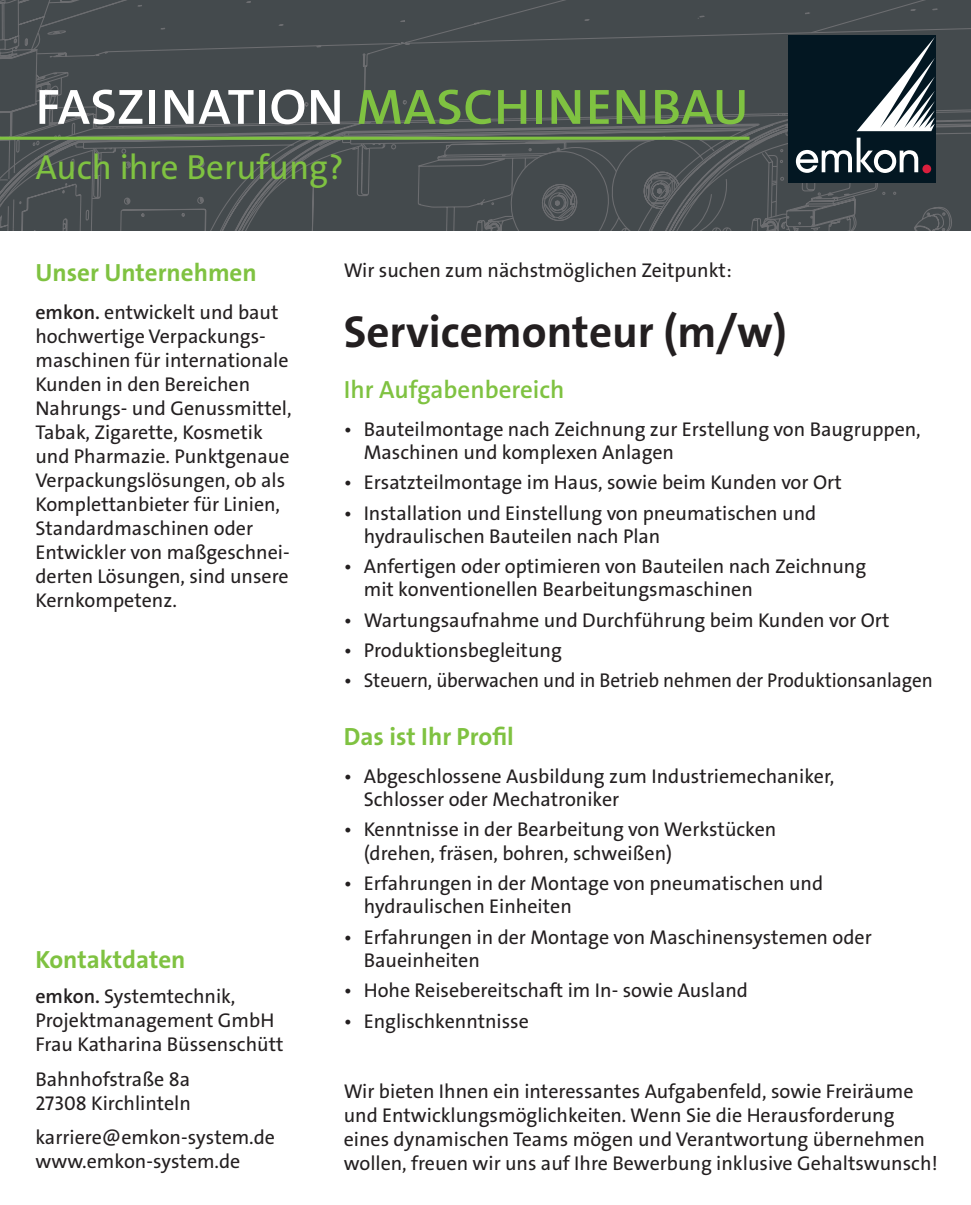
<style>
.page{position:relative;width:971px;height:1205px;background:#fff}
.page>*{position:absolute;margin:0;border:0;box-sizing:border-box;transform-origin:0 0}
.t1{font:50px "The Sans LP6 Se Bld";letter-spacing:.01em;color:#7fc241;scale:1.05 1}
.t2{font:45px "The Sans LP7 Bld";color:#231f20}
.t3{font:35px "The Sans LP5 Plain";color:#7fc241}
.t4{font:25px "The Sans LP7 Bld";color:#7fc241}
.t5{font:25px "The Sans LP6 Se Bld";color:#7fc241}
.t6{font:20px/24px "The Sans LP5 Plain";color:#231f20}
.s1{color:#fff}
.s2{font-family:"The Sans LP6 Se Bld"}
</style>
<div class="page">
<svg style="left:0;top:0;width:971px;height:230px;background:#454b4f"></svg>
<hr style="left:0;top:137px;width:749px;height:3px;background:#7fc241">
<p class="t1" style="left:35px;top:75px;width:681px"><span class="s1">FASZINATION</span> MASCHINENBAU</p>
<p class="t3" style="left:35px;top:145px;width:310px">Auch ihre Berufung?</p>
<p class="t4" style="left:35px;top:256px;width:223px">Unser Unternehmen</p>
<p class="t6" style="left:35px;top:300px;width:258px"><span class="s2">emkon.</span> entwickelt und baut hochwertige Verpackungs&shy;maschinen für internationale<br>Kunden in den Bereichen<br>Nahrungs- und Genussmittel,<br>Tabak, Zigarette, Kosmetik und Pharmazie. Punktgenaue<br>Verpackungslösungen, ob als<br>Komplettanbieter für Linien,<br>Standardmaschinen oder<br>Entwickler von maßgeschnei&shy;derten Lösungen, sind unsere<br>Kernkompetenz.</p>
<p class="t4" style="left:35px;top:944px;width:152px">Kontaktdaten</p>
<p class="t6" style="left:35px;top:984px;width:250px"><span class="s2">emkon.</span> Systemtechnik,<br>Projektmanagement GmbH<br>Frau Katharina Büssenschütt</p>
<p class="t6" style="left:35px;top:1067px;width:157px">Bahnhofstraße 8a<br>27308 Kirchlinteln</p>
<p class="t6" style="left:35px;top:1125px;width:241px">karriere@emkon-system.de www.emkon-system.de</p>
<p class="t6" style="left:344px;top:258px;width:389px">Wir suchen zum nächstmöglichen Zeitpunkt:</p>
<p class="t2" style="left:344px;top:303px;width:445px">Servicemonteur (m/w)</p>
<p class="t5" style="left:344px;top:374px;width:222px">Ihr Aufgabenbereich</p>
<p class="t6" style="left:364px;top:417px;width:558px;line-height:23.2px;text-indent:-20px">• Bauteilmontage nach Zeichnung zur Erstellung von Baugruppen,<br>Maschinen und komplexen Anlagen</p>
<p class="t6" style="left:344px;top:470px;width:500px">• Ersatzteilmontage im Haus, sowie beim Kunden vor Ort</p>
<p class="t6" style="left:364px;top:501px;width:454px;line-height:23.2px;text-indent:-20px">• Installation und Einstellung von pneumatischen und hydraulischen Bauteilen nach Plan</p>
<p class="t6" style="left:364px;top:555px;width:504px;line-height:23.2px;text-indent:-20px">• Anfertigen oder optimieren von Bauteilen nach Zeichnung mit konventionellen Bearbeitungsmaschinen</p>
<p class="t6" style="left:344px;top:608px;width:547px">• Wartungsaufnahme und Durchführung beim Kunden vor Ort</p>
<p class="t6" style="left:344px;top:638px;width:220px">• Produktionsbegleitung</p>
<p class="t6" style="left:344px;top:669px;width:590px">• Steuern, überwachen und in Betrieb nehmen der Produktionsanlagen</p>
<p class="t4" style="left:344px;top:721px;width:172px">Das ist Ihr Profil</p>
<p class="t6" style="left:364px;top:764px;width:472px;line-height:23.2px;text-indent:-20px">• Abgeschlossene Ausbildung zum Industriemechaniker,<br>Schlosser oder Mechatroniker</p>
<p class="t6" style="left:364px;top:818px;width:414px;line-height:23.2px;text-indent:-20px">• Kenntnisse in der Bearbeitung von Werkstücken (drehen, fräsen, bohren, schweißen)</p>
<p class="t6" style="left:364px;top:872px;width:461px;line-height:23.2px;text-indent:-20px">• Erfahrungen in der Montage von pneumatischen und hydraulischen Einheiten</p>
<p class="t6" style="left:364px;top:925px;width:509px;line-height:23.2px;text-indent:-20px">• Erfahrungen in der Montage von Maschinensystemen oder<br>Baueinheiten</p>
<p class="t6" style="left:344px;top:978px;width:406px">• Hohe Reisebereitschaft im In- sowie Ausland</p>
<p class="t6" style="left:344px;top:1009px;width:187px">• Englischkenntnisse</p>
<p class="t6" style="left:344px;top:1079px;width:596px">Wir bieten Ihnen ein interessantes Aufgabenfeld, sowie Freiräume und Entwicklungsmöglichkeiten. Wenn Sie die Herausforderung eines dynamischen Teams mögen und Verantwortung übernehmen wollen, freuen wir uns auf Ihre Bewerbung inklusive Gehaltswunsch!</p>
</div>
